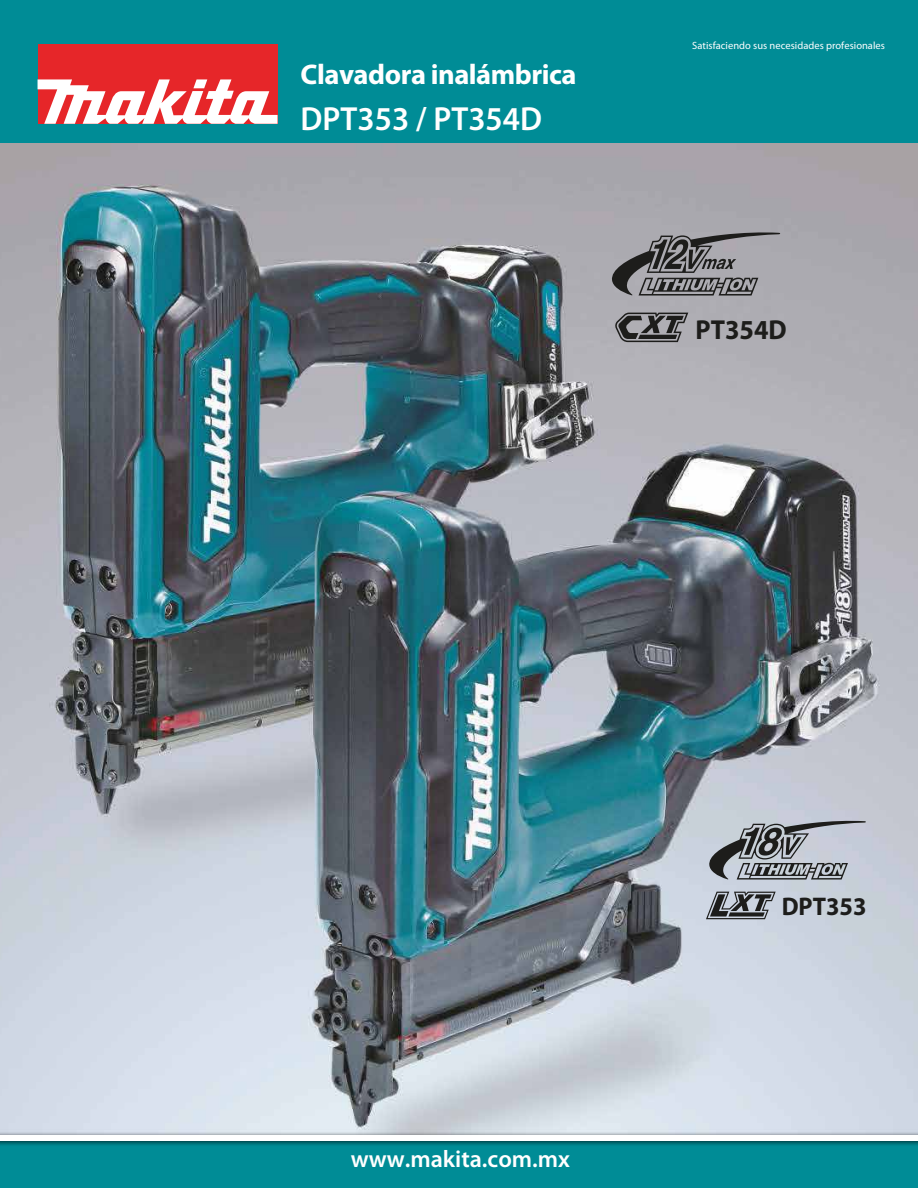
<style>
.page{position:relative;width:918px;height:1188px;background:#fff}
.page>*{position:absolute;margin:0;border:0;box-sizing:border-box;transform-origin:0 0}
.t1{font:600 33.6px "Myriad Pro";color:#fff;scale:.96 1}
.t2{font:700 28.5px "Myriad Pro";letter-spacing:-.015em;color:#fff}
.t3{font:700 27.6px "Myriad Pro";color:#1d1d1b;scale:.95 1}
.t4{font:700 25.65px "Myriad Pro";color:#1d1d1b;scale:.95 1}
.t5{font:600 24px "Myriad Pro";color:#fff}
.t6{font:10.5px "Myriad Pro";color:#fff}
</style>
<div class="page">
<img style="left:0;top:142px;width:918px;height:987px">
<div style="left:0;top:0;width:918px;height:142px;background:#008c96"></div>
<svg style="left:615px;top:313px;width:73px;height:29px;background:#69686b"></svg>
<svg style="left:611px;top:232px;width:169px;height:64px;background:#818084"></svg>
<svg style="left:708px;top:820px;width:158px;height:60px;background:#979ca3"></svg>
<svg style="left:706px;top:892px;width:70px;height:27px;background:#7a7e84"></svg>
<div style="left:38px;top:44px;width:240px;height:80px;background:#e62629"></div>
<svg style="left:38px;top:79px;width:240px;height:45px"></svg>
<div style="left:0;top:1138px;width:918px;height:50px;background:#008c96"></div>
<div style="left:0;top:1135px;width:918px;height:6px;background:#fff"></div>
<h2 class="t2" style="left:301px;top:56px;width:277px">Clavadora inalámbrica</h2>
<h1 class="t1" style="left:301px;top:97px;width:253px">DPT353 / PT354D</h1>
<p class="t6" style="left:692px;top:39px;width:194px">Satisfaciendo sus necesidades profesionales</p>
<h3 class="t3" style="left:696px;top:311px;width:98px">PT354D</h3>
<h3 class="t5" style="left:351px;top:1144px;width:221px">www.makita.com.mx</h3>
<h3 class="t4" style="left:782px;top:889px;width:91px">DPT353</h3>
</div>
